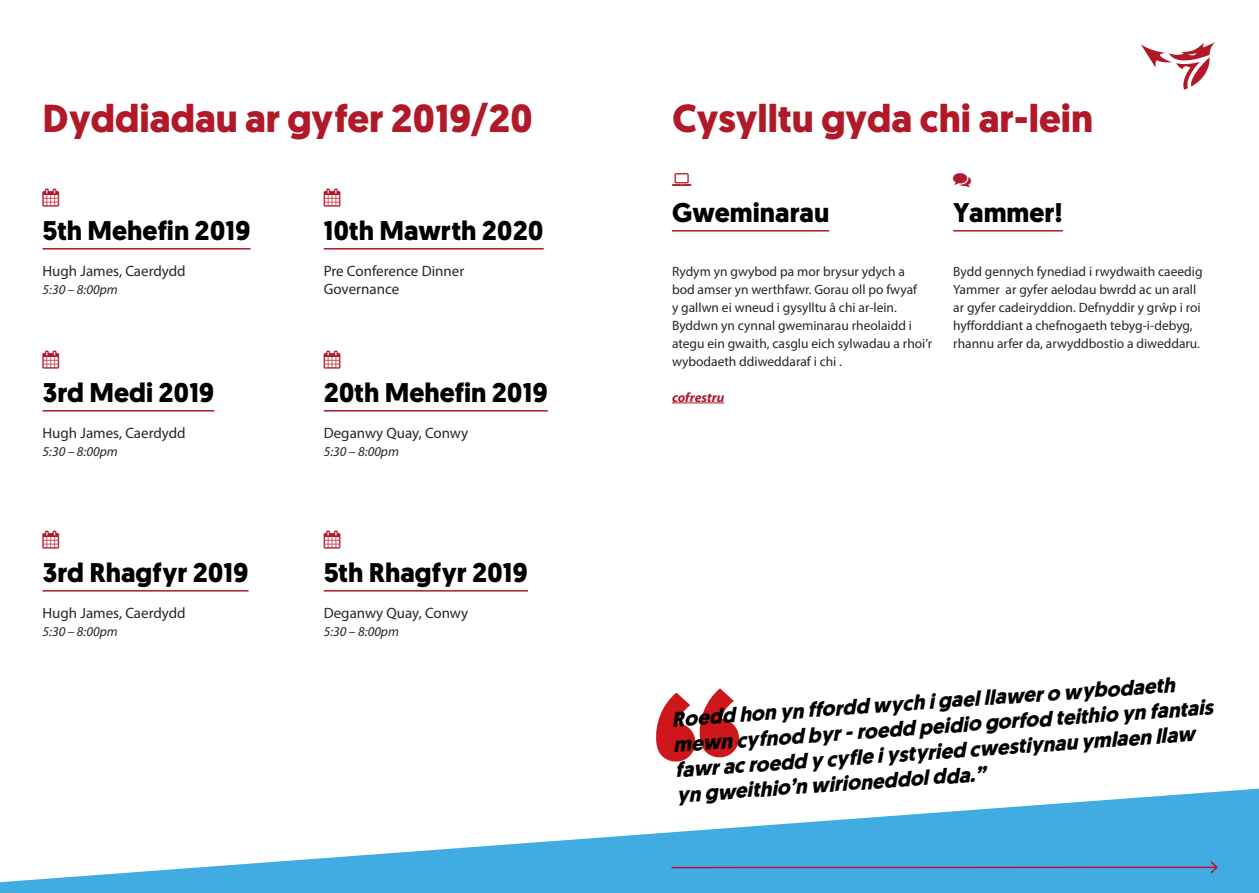
<style>
.page{position:relative;width:1259px;height:893px;background:#fff}
.page>*{position:absolute;margin:0;border:0;box-sizing:border-box;transform-origin:0 0}
.t1{font:700 39px "Geomanist";color:#b11828}
.t2{font:700 27px "Geomanist";color:#000}
.t3{font:italic 700 21px/25.2px "Geomanist";color:#000}
.t4{font:15px/18px "Myriad Pro";color:#2a2523}
.t5{font:13.5px/18px "Myriad Pro";color:#2a2523}
.t6{font:italic 13.5px "Myriad Pro";color:#2a2523}
.t7{font:italic 700 13.5px "Myriad Pro";color:#b11828}
</style>
<div class="page">
<svg style="left:1141px;top:42px;width:74px;height:48px"></svg>
<hr style="left:43px;top:248px;width:207px;height:2px;background:#b11828">
<hr style="left:43px;top:410px;width:171px;height:2px;background:#b11828">
<hr style="left:43px;top:590px;width:206px;height:2px;background:#b11828">
<hr style="left:324px;top:248px;width:220px;height:2px;background:#b11828">
<hr style="left:324px;top:410px;width:224px;height:2px;background:#b11828">
<hr style="left:324px;top:590px;width:204px;height:2px;background:#b11828">
<svg style="left:656px;top:688px;width:83px;height:74px"></svg>
<svg style="left:0;top:789px;width:1259px;height:104px;fill:#41ace2"></svg>
<hr style="left:671px;top:866px;width:546px;height:2px;background:#b11828">
<svg style="left:1208px;top:860px;width:11px;height:15px"></svg>
<hr style="left:672px;top:230px;width:157px;height:2px;background:#b11828">
<hr style="left:672px;top:403px;width:52px;height:1px;background:#b11828">
<hr style="left:953px;top:230px;width:110px;height:2px;background:#b11828">
<h1 class="t1" style="left:42px;top:92px;width:492px">Dyddiadau ar gyfer 2019/20</h1>
<h1 class="t1" style="left:672px;top:92px;width:422px">Cysylltu gyda chi ar-lein</h1>
<h2 class="t2" style="left:43px;top:212px;width:209px">5th Mehefin 2019</h2>
<p class="t4" style="left:43px;top:261px;width:145px">Hugh James, Caerdydd</p>
<p class="t6" style="left:43px;top:281px;width:77px">5:30 – 8:00pm</p>
<h2 class="t2" style="left:43px;top:374px;width:173px">3rd Medi 2019</h2>
<p class="t4" style="left:43px;top:423px;width:145px">Hugh James, Caerdydd</p>
<p class="t6" style="left:43px;top:443px;width:77px">5:30 – 8:00pm</p>
<h2 class="t2" style="left:43px;top:554px;width:208px">3rd Rhagfyr 2019</h2>
<p class="t4" style="left:43px;top:603px;width:145px">Hugh James, Caerdydd</p>
<p class="t6" style="left:43px;top:623px;width:77px">5:30 – 8:00pm</p>
<h2 class="t2" style="left:324px;top:212px;width:221px">10th Mawrth 2020</h2>
<p class="t4" style="left:324px;top:261px;width:142px">Pre Conference Dinner<br>Governance</p>
<h2 class="t2" style="left:324px;top:374px;width:225px">20th Mehefin 2019</h2>
<p class="t4" style="left:324px;top:423px;width:146px">Deganwy Quay, Conwy</p>
<p class="t6" style="left:324px;top:443px;width:77px">5:30 – 8:00pm</p>
<h2 class="t2" style="left:324px;top:554px;width:206px">5th Rhagfyr 2019</h2>
<p class="t4" style="left:324px;top:603px;width:146px">Deganwy Quay, Conwy</p>
<p class="t6" style="left:324px;top:623px;width:77px">5:30 – 8:00pm</p>
<h2 class="t2" style="left:672px;top:194px;width:159px">Gweminarau</h2>
<p class="t5" style="left:672px;top:262px;width:262px">Rydym yn gwybod pa mor brysur ydych a<br>bod amser yn werthfawr. Gorau oll po fwyaf<br>y gallwn ei wneud i gysylltu â chi ar-lein.<br>Byddwn yn cynnal gweminarau rheolaidd i ategu ein gwaith, casglu eich sylwadau a rhoi’r wybodaeth ddiweddaraf i chi .</p>
<p class="t7" style="left:672px;top:388px;width:54px">cofrestru</p>
<h2 class="t2" style="left:953px;top:194px;width:111px">Yammer!</h2>
<p class="t5" style="left:953px;top:262px;width:251px">Bydd gennych fynediad i rwydwaith caeedig Yammer ar gyfer aelodau bwrdd ac un arall ar gyfer cadeiryddion. Defnyddir y grŵp i roi hyfforddiant a chefnogaeth tebyg-i-debyg, rhannu arfer da, arwyddbostio a diweddaru.</p>
<h3 class="t3" style="left:670px;top:707px;width:542px;rotate:-4deg">Roedd hon yn ffordd wych i gael llawer o wybodaeth mewn cyfnod byr - roedd peidio gorfod teithio yn fantais fawr ac roedd y cyfle i ystyried cwestiynau ymlaen llaw yn gweithio’n wirioneddol dda.”</h3>
</div>
